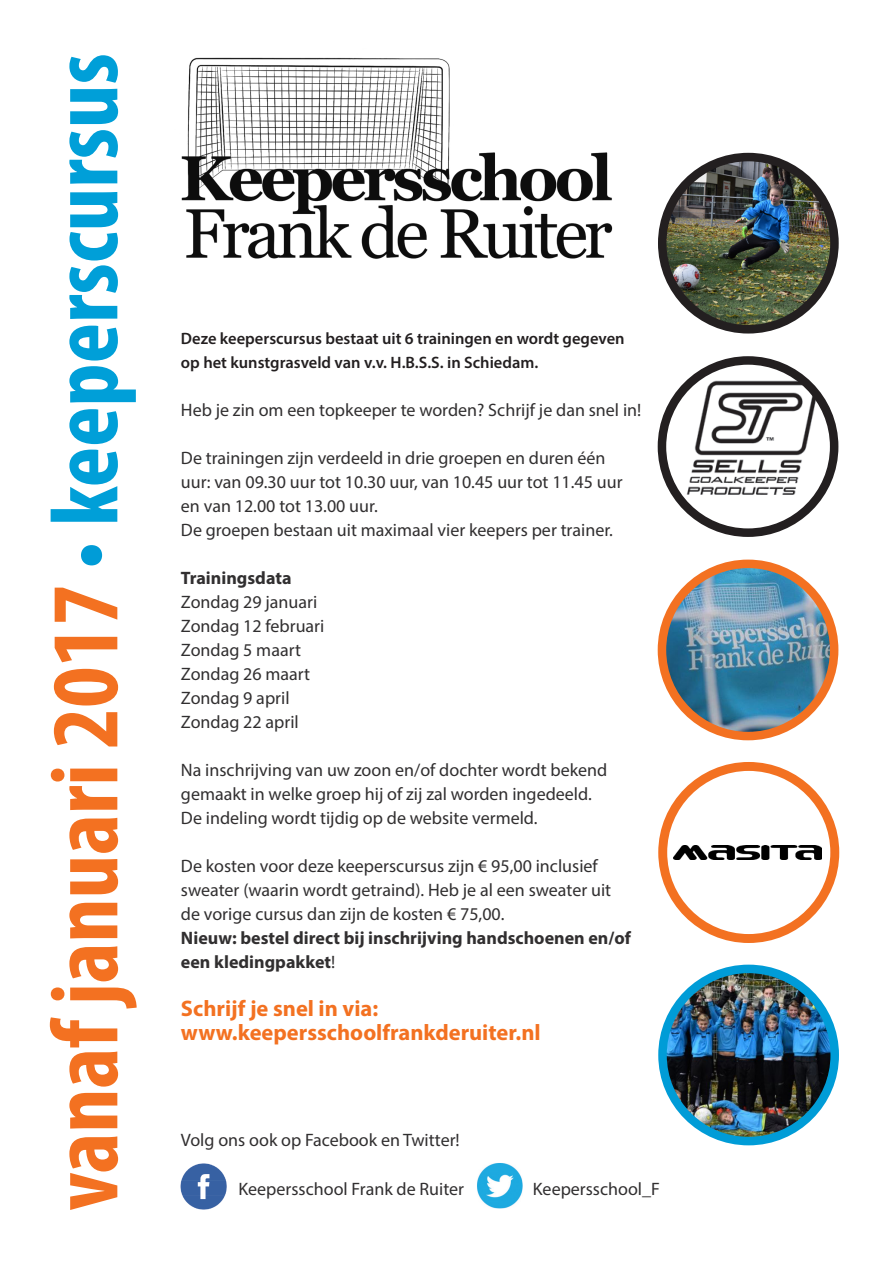
<style>
.page{position:relative;width:893px;height:1263px;background:#fff}
.page>*{position:absolute;margin:0;border:0;box-sizing:border-box;transform-origin:0 0}
.t1{font:700 condensed 96.45px "Myriad Pro";color:#f37121}
.t2{font:700 22.5px "Myriad Pro";color:#f37121}
.t3{font:18px "Myriad Pro";color:#312f30}
.t4{font:700 18px "Myriad Pro";color:#312f30}
.t5{font:600 16.5px "Myriad Pro";color:#231f20}
.s1{color:#009cd7}
.s2{color:#009fd8}
.s3{font-weight:400}
</style>
<div class="page">
<img style="left:662px;top:157px;width:172px;height:172px;border-radius:86px">
<div style="left:658px;top:153px;width:181px;height:180px;border:9px solid #231f20;border-radius:50%"></div>
<img style="left:673px;top:845px;width:148px;height:15px">
<div style="left:658px;top:762px;width:181px;height:181px;border:9px solid #f37121;border-radius:50%"></div>
<img style="left:662px;top:969px;width:173px;height:172px;border-radius:86px">
<div style="left:658px;top:965px;width:181px;height:180px;border:9px solid #009cd7;border-radius:50%"></div>
<img style="left:662px;top:565px;width:172px;height:171px">
<div style="left:658px;top:560px;width:180px;height:180px;border:9px solid #f37121;border-radius:50%"></div>
<img style="left:679px;top:374px;width:150px;height:133px">
<div style="left:658px;top:356px;width:180px;height:181px;border:9px solid #231f20;border-radius:50%"></div>
<img style="left:181px;top:57px;width:432px;height:202px">
<img style="left:180px;top:1163px;width:47px;height:47px">
<img style="left:477px;top:1163px;width:46px;height:46px">
<p class="t1" style="left:25px;top:1210px;width:1159px;rotate:-90deg">vanaf januari 2017 <span class="s1">•</span> <span class="s2">keeperscursus</span></p>
<p class="t5" style="left:181px;top:328px;width:445px">Deze keeperscursus bestaat uit 6 trainingen en wordt gegeven</p>
<p class="t5" style="left:181px;top:352px;width:359px">op het kunstgrasveld van v.v. H.B.S.S. in Schiedam.</p>
<p class="t3" style="left:181px;top:399px;width:462px">Heb je zin om een topkeeper te worden? Schrijf je dan snel in!</p>
<p class="t3" style="left:181px;top:447px;width:426px">De trainingen zijn verdeeld in drie groepen en duren één</p>
<p class="t3" style="left:181px;top:471px;width:443px">uur: van 09.30 uur tot 10.30 uur, van 10.45 uur tot 11.45 uur</p>
<p class="t3" style="left:181px;top:495px;width:198px">en van 12.00 tot 13.00 uur.</p>
<p class="t3" style="left:181px;top:519px;width:434px">De groepen bestaan uit maximaal vier keepers per trainer.</p>
<p class="t4" style="left:181px;top:566px;width:112px">Trainingsdata</p>
<p class="t3" style="left:181px;top:591px;width:138px">Zondag 29 januari</p>
<p class="t3" style="left:181px;top:615px;width:145px">Zondag 12 februari</p>
<p class="t3" style="left:181px;top:639px;width:122px">Zondag 5 maart</p>
<p class="t3" style="left:181px;top:663px;width:131px">Zondag 26 maart</p>
<p class="t3" style="left:181px;top:687px;width:110px">Zondag 9 april</p>
<p class="t3" style="left:181px;top:711px;width:119px">Zondag 22 april</p>
<p class="t3" style="left:181px;top:759px;width:428px">Na inschrijving van uw zoon en/of dochter wordt bekend</p>
<p class="t3" style="left:181px;top:783px;width:412px">gemaakt in welke groep hij of zij zal worden ingedeeld.</p>
<p class="t3" style="left:181px;top:807px;width:358px">De indeling wordt tijdig op de website vermeld.</p>
<p class="t3" style="left:181px;top:855px;width:418px">De kosten voor deze keeperscursus zijn € 95,00 inclusief</p>
<p class="t3" style="left:181px;top:879px;width:432px">sweater (waarin wordt getraind). Heb je al een sweater uit</p>
<p class="t3" style="left:181px;top:903px;width:325px">de vorige cursus dan zijn de kosten € 75,00.</p>
<p class="t4" style="left:181px;top:926px;width:451px">Nieuw: bestel direct bij inschrijving handschoenen en/of</p>
<p class="t4" style="left:181px;top:950px;width:156px">een kledingpakket<span class="s3">!</span></p>
<p class="t2" style="left:181px;top:994px;width:199px">Schrijf je snel in via:</p>
<p class="t2" style="left:181px;top:1018px;width:361px">www.keepersschoolfrankderuiter.nl</p>
<p class="t3" style="left:181px;top:1129px;width:280px">Volg ons ook op Facebook en Twitter!</p>
<p class="t3" style="left:239px;top:1177px;width:227px">Keepersschool Frank de Ruiter</p>
<p class="t3" style="left:533px;top:1177px;width:129px">Keepersschool_F</p>
</div>
